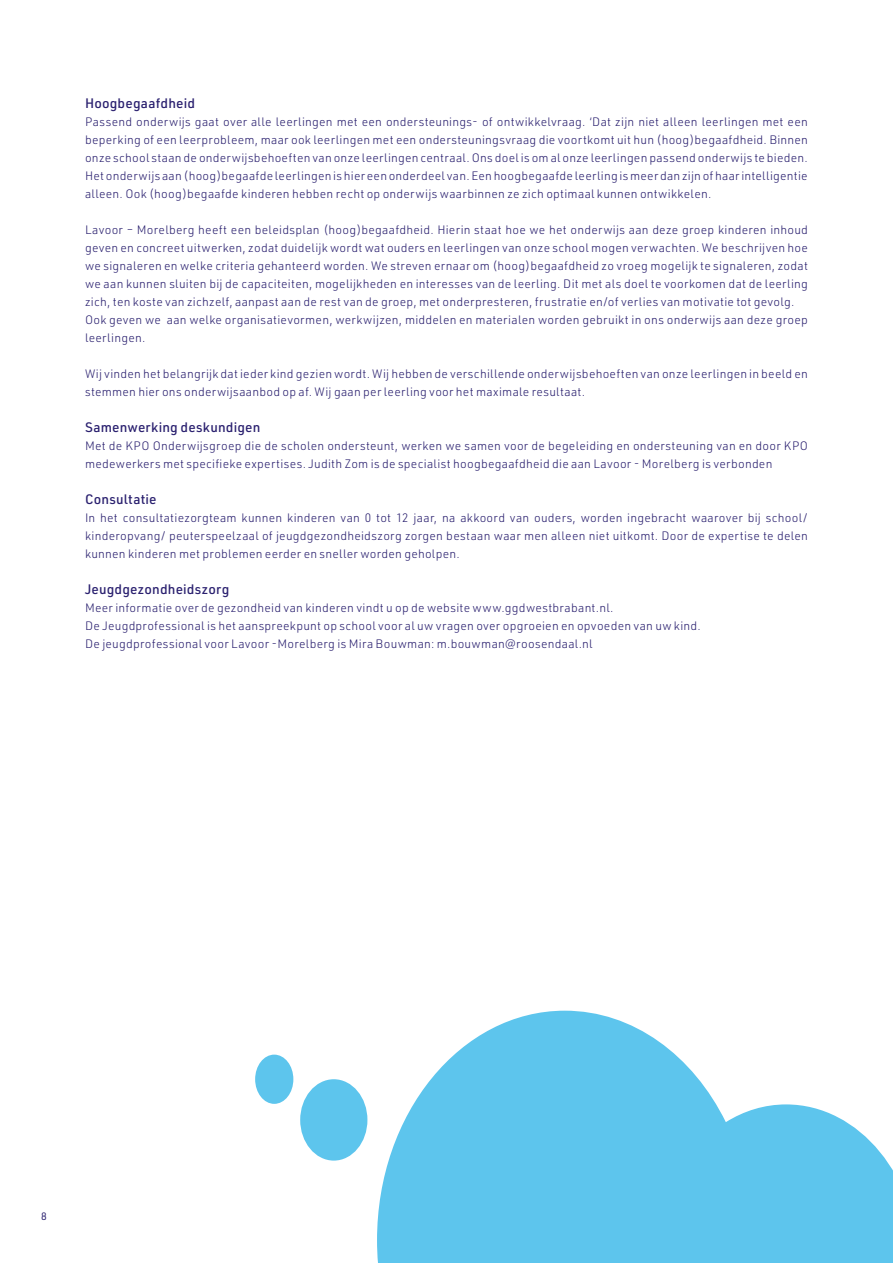
<style>
.page{position:relative;width:893px;height:1263px;background:#fff}
.page>*{position:absolute;margin:0;border:0;box-sizing:border-box;transform-origin:0 0}
.t1{font:500 13.5px "URWDIN";letter-spacing:.015em;color:#2a206f}
.t2{font:300 12px/18px "URWDIN";letter-spacing:.02em;color:#2a206f}
.t3{font:10.5px "URWDIN";color:#2a206f}
</style>
<div class="page">
<svg style="left:377px;top:1011px;width:516px;height:252px;fill:#5dc5ed"></svg>
<div style="left:300px;top:1079px;width:67px;height:81px;background:#5dc5ed;border-radius:50%"></div>
<div style="left:255px;top:1054px;width:38px;height:50px;background:#5dc5ed;border-radius:50%"></div>
<p class="t1" style="left:85px;top:94px;width:112px">Hoogbegaafdheid</p>
<p class="t2" style="left:85px;top:112px;width:724px;text-align:justify">Passend onderwijs gaat over alle leerlingen met een ondersteunings- of ontwikkelvraag. ‘Dat zijn niet alleen leerlingen met een beperking of een leerprobleem, maar ook leerlingen met een ondersteuningsvraag die voortkomt uit hun (hoog)begaafdheid. Binnen onze school staan de onderwijsbehoeften van onze leerlingen centraal. Ons doel is om al onze leerlingen passend onderwijs te bieden.<br>Het onderwijs aan (hoog)begaafde leerlingen is hier een onderdeel van. Een hoogbegaafde leerling is meer dan zijn of haar intelligentie alleen. Ook (hoog)begaafde kinderen hebben recht op onderwijs waarbinnen ze zich optimaal kunnen ontwikkelen.</p>
<p class="t2" style="left:85px;top:220px;width:724px">Lavoor – Morelberg heeft een beleidsplan (hoog)begaafdheid. Hierin staat hoe we het onderwijs aan deze groep kinderen inhoud geven en concreet uitwerken, zodat duidelijk wordt wat ouders en leerlingen van onze school mogen verwachten. We beschrijven hoe we signaleren en welke criteria gehanteerd worden. We streven ernaar om (hoog)begaafdheid zo vroeg mogelijk te signaleren, zodat we aan kunnen sluiten bij de capaciteiten, mogelijkheden en interesses van de leerling. Dit met als doel te voorkomen dat de leerling zich, ten koste van zichzelf, aanpast aan de rest van de groep, met onderpresteren, frustratie en/of verlies van motivatie tot gevolg.<br>Ook geven we aan welke organisatievormen, werkwijzen, middelen en materialen worden gebruikt in ons onderwijs aan deze groep leerlingen.</p>
<p class="t2" style="left:85px;top:364px;width:724px">Wij vinden het belangrijk dat ieder kind gezien wordt. Wij hebben de verschillende onderwijsbehoeften van onze leerlingen in beeld en stemmen hier ons onderwijsaanbod op af. Wij gaan per leerling voor het maximale resultaat.</p>
<p class="t1" style="left:85px;top:418px;width:177px">Samenwerking deskundigen</p>
<p class="t2" style="left:85px;top:436px;width:724px">Met de KPO Onderwijsgroep die de scholen ondersteunt, werken we samen voor de begeleiding en ondersteuning van en door KPO medewerkers met specifieke expertises. Judith Zom is de specialist hoogbegaafdheid die aan Lavoor - Morelberg is verbonden</p>
<p class="t1" style="left:85px;top:490px;width:73px">Consultatie</p>
<p class="t2" style="left:85px;top:508px;width:724px;text-align:justify">In het consultatiezorgteam kunnen kinderen van 0 tot 12 jaar, na akkoord van ouders, worden ingebracht waarover bij school/ kinderopvang/ peuterspeelzaal of jeugdgezondheidszorg zorgen bestaan waar men alleen niet uitkomt. Door de expertise te delen kunnen kinderen met problemen eerder en sneller worden geholpen.</p>
<p class="t1" style="left:85px;top:580px;width:146px">Jeugdgezondheidszorg</p>
<p class="t2" style="left:85px;top:598px;width:617px">Meer informatie over de gezondheid van kinderen vindt u op de website www.ggdwestbrabant.nl.<br>De Jeugdprofessional is het aanspreekpunt op school voor al uw vragen over opgroeien en opvoeden van uw kind.<br>De jeugdprofessional voor Lavoor -Morelberg is Mira Bouwman: m.bouwman@roosendaal.nl</p>
<p class="t3" style="left:41px;top:1210px;width:7px">8</p>
</div>
